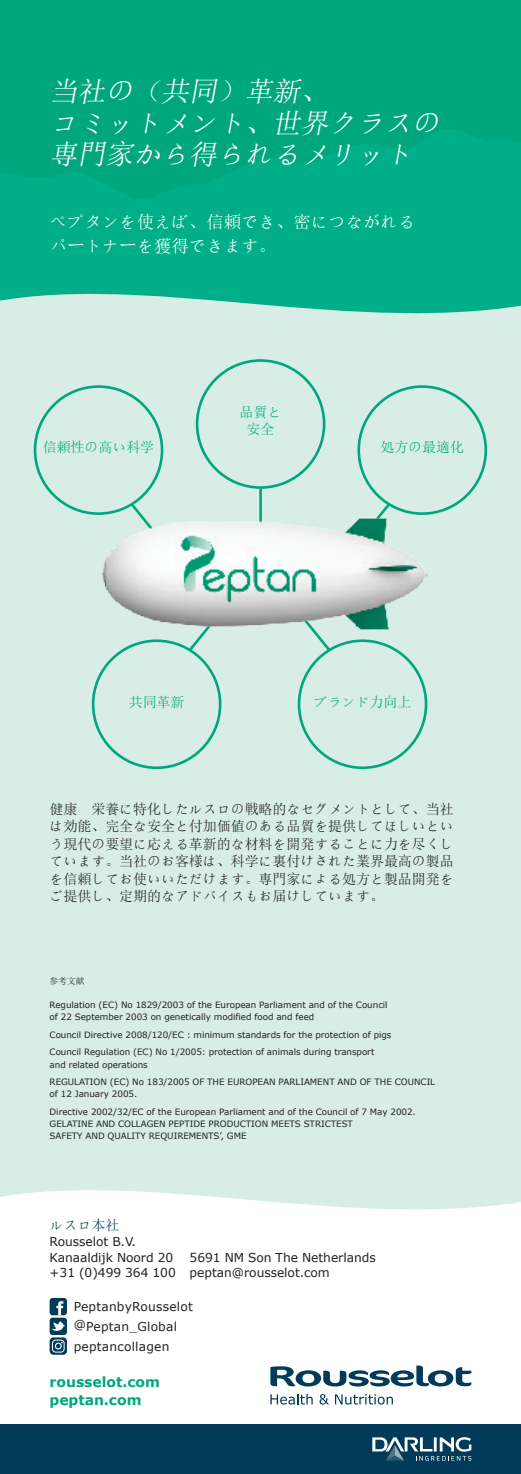
<style>
.page{position:relative;width:521px;height:1474px;background:#fff}
.page>*{position:absolute;margin:0;border:0;box-sizing:border-box;transform-origin:0 0}
.t1{font:italic 28px/31.5px "Sim Sun";color:#fff}
.t2{font:17.5px/24.5px "Sim Sun";letter-spacing:-.005em;color:#fff}
.t3{font:14px/17.5px "Sim Sun";letter-spacing:-.005em;color:#231f20;text-align:justify}
.t4{font:14px/17.5px "Sim Sun";letter-spacing:-.005em;color:#00a77d;text-align:center}
.t5{font:700 14px/17.5px "Verdana";letter-spacing:-.005em;color:#00a77d}
.t6{font:14px "Sim Sun";letter-spacing:-.005em;color:#013b59}
.t7{font:12.25px/15.8px "Verdana";letter-spacing:-.005em;color:#231f20}
.t8{font:12.25px/19.8px "Verdana";letter-spacing:.015em;color:#231f20}
.t9{font:8.75px/17.5px "Verdana";letter-spacing:-.005em;color:#231f20}
.t10{font:8.75px "Sim Sun";color:#231f20}
</style>
<div class="page">
<div style="left:0;top:0;width:521px;height:359px;background:#00a77d"></div>
<svg style="left:0;top:129px;width:521px;height:138px;fill:#00ae89"></svg>
<div style="left:0;top:267px;width:521px;height:896px;background:#d7ede5"></div>
<svg style="left:0;top:1163px;width:521px;height:242px"></svg>
<div style="left:34px;top:385px;width:129px;height:130px;border:3px solid #00a77d;border-radius:50%"></div>
<svg style="left:128px;top:500px;width:34px;height:11px"></svg>
<hr style="left:259px;top:489px;width:3px;height:39px;background:#00a77d">
<div style="left:196px;top:359px;width:129px;height:130px;border:3px solid #00a77d;border-radius:50%"></div>
<div style="left:0;top:1424px;width:521px;height:49px;background:#013b59"></div>
<div style="left:92px;top:639px;width:129px;height:130px;border:3px solid #00a77d;border-radius:50%"></div>
<svg style="left:186px;top:636px;width:34px;height:18px"></svg>
<div style="left:298px;top:639px;width:129px;height:130px;border:3px solid #00a77d;border-radius:50%"></div>
<svg style="left:299px;top:636px;width:34px;height:18px"></svg>
<svg style="left:372px;top:1437px;width:99px;height:23px"></svg>
<div style="left:357px;top:385px;width:130px;height:130px;border:3px solid #00a77d;border-radius:50%"></div>
<svg style="left:359px;top:500px;width:34px;height:11px"></svg>
<img style="left:93px;top:511px;width:338px;height:125px">
<svg style="left:270px;top:1393px;width:43px;height:11px"></svg>
<svg style="left:319px;top:1394px;width:10px;height:10px"></svg>
<svg style="left:335px;top:1394px;width:58px;height:10px"></svg>
<svg style="left:270px;top:1365px;width:201px;height:21px"></svg>
<div style="left:50px;top:1297px;width:17px;height:18px;background:#013b59;border-radius:3px"></div>
<svg style="left:56px;top:1301px;width:7px;height:14px"></svg>
<div style="left:50px;top:1317px;width:17px;height:17px;background:#013b59;border-radius:3px"></div>
<svg style="left:51px;top:1321px;width:14px;height:10px"></svg>
<svg style="left:50px;top:1337px;width:17px;height:17px"></svg>
<div style="left:52px;top:1339px;width:13px;height:13px;border:1px solid #fff;border-radius:3px"></div>
<div style="left:55px;top:1342px;width:7px;height:7px;border:1px solid #fff;border-radius:50%"></div>
<h1 class="t1" style="left:50px;top:76px;width:397px">当社の（共同）革新、<br>コミットメント、世界クラスの専門家から得られるメリット</h1>
<h2 class="t2" style="left:50px;top:209px;width:367px">ぺプタンを使えば、信頼でき、密につながれるパートナーを獲得できます。</h2>
<h3 class="t4" style="left:43px;top:438px;width:113px">信頼性の高い科学</h3>
<h3 class="t4" style="left:240px;top:403px;width:43px">品質と安全</h3>
<h3 class="t4" style="left:380px;top:438px;width:85px">処方の最適化</h3>
<h3 class="t4" style="left:129px;top:693px;width:57px">共同革新</h3>
<h3 class="t4" style="left:314px;top:693px;width:99px">ブランド力向上</h3>
<h3 class="t3" style="left:50px;top:800px;width:406px">健康・栄養に特化したルスロの戦略的なセグメントとして、当社は効能、完全な安全と付加価値のある品質を提供してほしいという現代の要望に応える革新的な材料を開発することに力を尽くしています。当社のお客様は、科学に裏付けされた業界最高の製品を信頼してお使いいただけます。専門家による処方と製品開発をご提供し、定期的なアドバイスもお届けしています。</h3>
<p class="t10" style="left:50px;top:976px;width:36px">参考文献</p>
<p class="t9" style="left:50px;top:998px;width:339px;line-height:12.2px">Regulation (EC) No 1829/2003 of the European Parliament and of the Council of 22 September 2003 on genetically modified food and feed</p>
<p class="t9" style="left:50px;top:1025px;width:343px">Council Directive 2008/120/EC : minimum standards for the protection of pigs<br>Council Regulation (EC) No 1/2005: protection of animals during transport</p>
<p class="t9" style="left:50px;top:1055px;width:387px">and related operations<br>REGULATION (EC) No 183/2005 OF THE EUROPEAN PARLIAMENT AND OF THE COUNCIL</p>
<p class="t9" style="left:50px;top:1085px;width:368px">of 12 January 2005.<br>Directive 2002/32/EC of the European Parliament and of the Council of 7 May 2002.</p>
<p class="t9" style="left:50px;top:1117px;width:305px;line-height:12.2px">GELATINE AND COLLAGEN PEPTIDE PRODUCTION MEETS STRICTEST<br>SAFETY AND QUALITY REQUIREMENTS’, GME</p>
<h3 class="t6" style="left:50px;top:1217px;width:71px">ルスロ本社</h3>
<h3 class="t7" style="left:50px;top:1233px;width:125px">Rousselot B.V.<br>Kanaaldijk Noord 20</h3>
<h3 class="t7" style="left:50px;top:1248px;width:328px;text-indent:140px">5691 NM Son The Netherlands +31 (0)499 364 100 peptan@rousselot.com</h3>
<h3 class="t8" style="left:74px;top:1296px;width:121px">PeptanbyRousselot @Peptan_Global peptancollagen</h3>
<h3 class="t5" style="left:50px;top:1372px;width:112px">rousselot.com peptan.com</h3>
</div>
